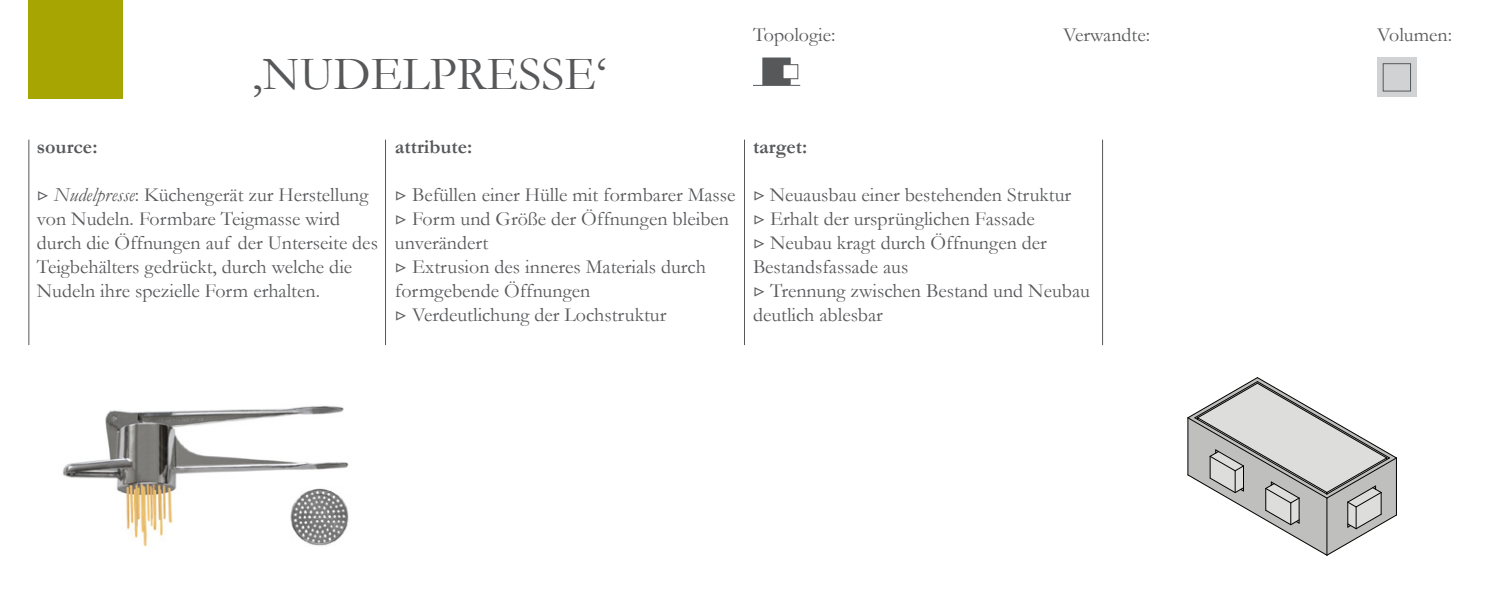
<style>
.page{position:relative;width:1489px;height:596px;background:#fff}
.page>*{position:absolute;margin:0;border:0;box-sizing:border-box;transform-origin:0 0}
.t1{font:48px "Garamond";color:#57585a}
.t2{font:20px/24px "Garamond";color:#57585a}
.t3{font:700 20px "Garamond";color:#57585a}
.s1{font-family:"Minion Pro"}
.s2{font-style:italic}
</style>
<div class="page">
<hr style="left:28px;top:139px;width:1px;height:206px;background:#57585a">
<hr style="left:385px;top:139px;width:1px;height:206px;background:#57585a">
<hr style="left:744px;top:139px;width:1px;height:206px;background:#57585a">
<hr style="left:1101px;top:139px;width:1px;height:206px;background:#57585a">
<div style="left:1376px;top:57px;width:40px;height:40px;background:#d1d2d4"></div>
<div style="left:1382px;top:63px;width:28px;height:28px;border:1px solid #57585a"></div>
<div style="left:762px;top:57px;width:28px;height:29px;background:#57585a;border:2px solid #57585a"></div>
<div style="left:782px;top:64px;width:16px;height:15px;background:#fff;border:1px solid #57585a"></div>
<img style="left:63px;top:405px;width:286px;height:141px">
<svg style="left:1187px;top:377px;width:209px;height:178px"></svg>
<div style="left:28px;top:0;width:95px;height:98px;background:#a7a502"></div>
<p class="t1" style="left:252px;top:42px;width:356px">‚NUDELPRESSE‘</p>
<p class="t3" style="left:37px;top:133px;width:62px">source:</p>
<p class="t2" style="left:37px;top:182px;width:342px"><span class="s1">▷</span> <span class="s2">Nudelpresse</span>: Küchengerät zur Herstellung von Nudeln. Formbare Teigmasse wird durch die Öffnungen auf der Unterseite des Teigbehälters gedrückt, durch welche die Nudeln ihre spezielle Form erhalten.</p>
<p class="t3" style="left:395px;top:133px;width:79px">attribute:</p>
<p class="t2" style="left:395px;top:182px;width:342px"><span class="s1">▷</span> Befüllen einer Hülle mit formbarer Masse</p>
<p class="t2" style="left:395px;top:206px;width:335px"><span class="s1">▷</span> Form und Größe der Öffnungen bleiben unverändert</p>
<p class="t2" style="left:395px;top:254px;width:312px"><span class="s1">▷</span> Extrusion des inneres Materials durch formgebende Öffnungen</p>
<p class="t2" style="left:395px;top:302px;width:273px"><span class="s1">▷</span> Verdeutlichung der Lochstruktur</p>
<p class="t2" style="left:753px;top:23px;width:84px">Topologie:</p>
<p class="t2" style="left:1063px;top:23px;width:88px">Verwandte:</p>
<p class="t2" style="left:1376px;top:23px;width:77px">Volumen:</p>
<p class="t3" style="left:753px;top:133px;width:56px">target:</p>
<p class="t2" style="left:753px;top:182px;width:320px"><span class="s1">▷</span> Neuausbau einer bestehenden Struktur</p>
<p class="t2" style="left:753px;top:206px;width:283px"><span class="s1">▷</span> Erhalt der ursprünglichen Fassade</p>
<p class="t2" style="left:753px;top:230px;width:295px"><span class="s1">▷</span> Neubau kragt durch Öffnungen der<br>Bestandsfassade aus</p>
<p class="t2" style="left:753px;top:278px;width:338px"><span class="s1">▷</span> Trennung zwischen Bestand und Neubau deutlich ablesbar</p>
</div>
